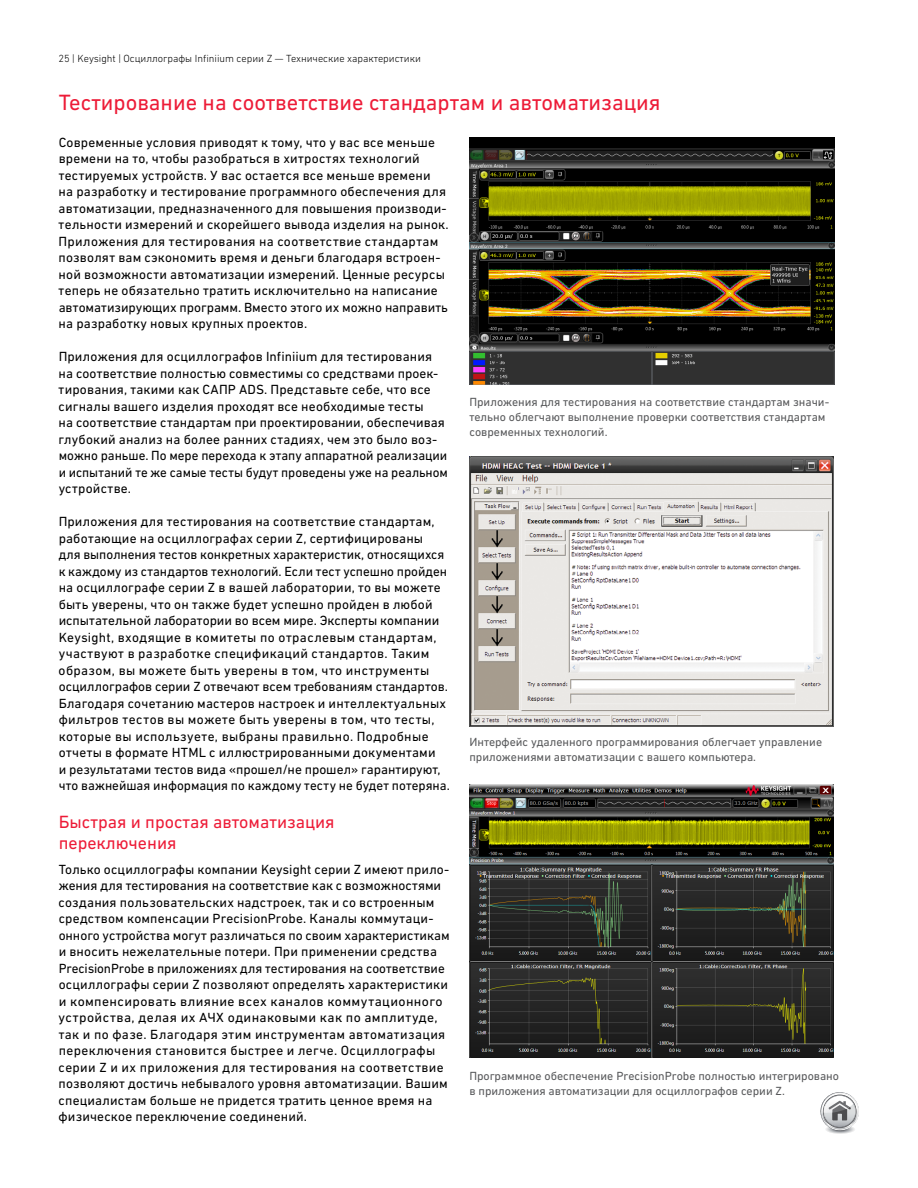
<style>
.page{position:relative;width:918px;height:1188px;background:#fff}
.page>*{position:absolute;margin:0;border:0;box-sizing:border-box;transform-origin:0 0}
.t1{font:22.5px "DIN Next CYR";color:#ed1b37}
.t2{font:18px/21px "DIN Next CYR";color:#ed1b37}
.t3{font:13.5px/16.5px "DIN Next CYR";letter-spacing:.015em;color:#000}
.t4{font:12px/15px "DIN Next CYR";color:#58595b}
.t5{font:300 10.5px "DIN Next CYR";color:#000}
</style>
<div class="page">
<svg style="left:820px;top:1092px;width:39px;height:42px"></svg>
<img style="left:469px;top:456px;width:365px;height:270px">
<img style="left:469px;top:137px;width:366px;height:248px">
<img style="left:469px;top:785px;width:365px;height:273px">
<p class="t5" style="left:59px;top:53px;width:364px">25 | Keysight | Осциллографы Infiniium серии Z — Технические характеристики</p>
<h1 class="t1" style="left:59px;top:90px;width:603px">Тестирование на соответствие стандартам и автоматизация</h1>
<p class="t3" style="left:59px;top:134px;width:391px">Современные условия приводят к тому, что у вас все меньше времени на то, чтобы разобраться в хитростях технологий тестируемых устройств. У вас остается все меньше времени<br>на разработку и тестирование программного обеспечения для автоматизации, предназначенного для повышения производи&shy;тельности измерений и скорейшего вывода изделия на рынок.<br>Приложения для тестирования на соответствие стандартам позволят вам сэкономить время и деньги благодаря встроен&shy;ной возможности автоматизации измерений. Ценные ресурсы теперь не обязательно тратить исключительно на написание автоматизирующих программ. Вместо этого их можно направить на разработку новых крупных проектов.</p>
<p class="t3" style="left:59px;top:348px;width:391px">Приложения для осциллографов Infiniium для тестирования на соответствие полностью совместимы со средствами проек&shy;тирования, такими как САПР ADS. Представьте себе, что все сигналы вашего изделия проходят все необходимые тесты<br>на соответствие стандартам при проектировании, обеспечивая глубокий анализ на более ранних стадиях, чем это было воз&shy;можно раньше. По мере перехода к этапу аппаратной реализации и испытаний те же самые тесты будут проведены уже на реальном устройстве.</p>
<p class="t3" style="left:59px;top:513px;width:393px">Приложения для тестирования на соответствие стандартам, работающие на осциллографах серии Z, сертифицированы<br>для выполнения тестов конкретных характеристик, относящихся к каждому из стандартов технологий. Если тест успешно пройден на осциллографе серии Z в вашей лаборатории, то вы можете быть уверены, что он также будет успешно пройден в любой испытательной лаборатории во всем мире. Эксперты компании Keysight, входящие в комитеты по отраслевым стандартам, участвуют в разработке спецификаций стандартов. Таким образом, вы можете быть уверены в том, что инструменты осциллографов серии Z отвечают всем требованиям стандартов.<br>Благодаря сочетанию мастеров настроек и интеллектуальных фильтров тестов вы можете быть уверены в том, что тесты, которые вы используете, выбраны правильно. Подробные отчеты в формате HTML с иллюстрированными документами<br>и результатами тестов вида «прошел/не прошел» гарантируют, что важнейшая информация по каждому тесту не будет потеряна.</p>
<h2 class="t2" style="left:59px;top:811px;width:277px">Быстрая и простая автоматизация переключения</h2>
<p class="t3" style="left:59px;top:861px;width:393px">Только осциллографы компании Keysight серии Z имеют прило&shy;жения для тестирования на соответствие как с возможностями создания пользовательских надстроек, так и со встроенным средством компенсации PrecisionProbe. Каналы коммутаци&shy;онного устройства могут различаться по своим характеристикам и вносить нежелательные потери. При применении средства PrecisionProbe в приложениях для тестирования на соответствие осциллографы серии Z позволяют определять характеристики и компенсировать влияние всех каналов коммутационного устройства, делая их АЧХ одинаковыми как по амплитуде, так и по фазе. Благодаря этим инструментам автоматизация переключения становится быстрее и легче. Осциллографы серии Z и их приложения для тестирования на соответствие позволяют достичь небывалого уровня автоматизации. Вашим специалистам больше не придется тратить ценное время на физическое переключение соединений.</p>
<p class="t4" style="left:469px;top:394px;width:361px">Приложения для тестирования на соответствие стандартам значи&shy;тельно облегчают выполнение проверки соответствия стандартам современных технологий.</p>
<p class="t4" style="left:469px;top:734px;width:354px">Интерфейс удаленного программирования облегчает управление приложениями автоматизации с вашего компьютера.</p>
<p class="t4" style="left:469px;top:1068px;width:371px">Программное обеспечение PrecisionProbe полностью интегрировано в приложения автоматизации для осциллографов серии Z.</p>
</div>
